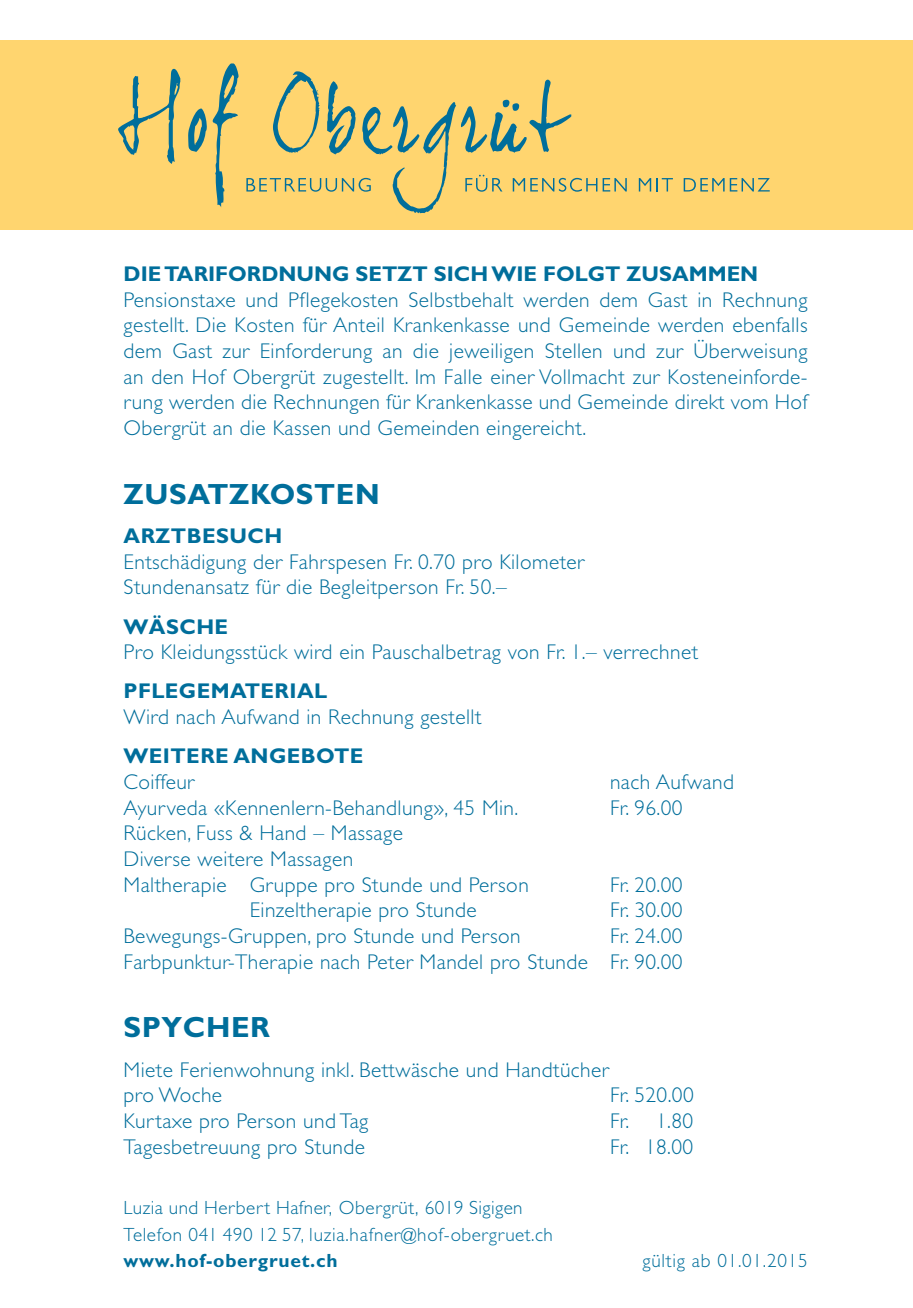
<style>
.page{position:relative;width:913px;height:1308px;background:#fff}
.page>*{position:absolute;margin:0;border:0;box-sizing:border-box;transform-origin:0 0}
.t1{font:700 29.25px "Gill Sans";letter-spacing:.02em;color:#006e9b}
.t2{font:300 21.38px/25.7px "Gill Sans";letter-spacing:.02em;color:#006e9b;text-align:justify}
.t3{font:700 21.38px "Gill Sans";letter-spacing:.02em;color:#006e9b}
.t4{font:700 21.38px "Gill Sans";color:#006e9b}
.t5{font:300 19.12px "Gill Sans";letter-spacing:.03em;color:#006e9b}
.t6{font:700 19.12px "Gill Sans";letter-spacing:.04em;color:#006e9b}
</style>
<div class="page">
<div style="left:0;top:40px;width:912px;height:190px;background:#ffd56f"></div>
<svg style="left:118px;top:69px;width:62px;height:95px"></svg>
<svg style="left:188px;top:63px;width:50px;height:145px"></svg>
<svg style="left:246px;top:71px;width:380px;height:142px"></svg>
<svg style="left:638px;top:178px;width:34px;height:13px"></svg>
<svg style="left:683px;top:178px;width:86px;height:13px"></svg>
<p class="t4" style="left:123px;top:261px;width:636px">DIE TARIFORDNUNG SETZT SICH WIE FOLGT ZUSAMMEN</p>
<p class="t2" style="left:123px;top:287px;width:685px">Pensionstaxe und Pflegekosten Selbstbehalt werden dem Gast in Rechnung gestellt. Die Kosten für Anteil Krankenkasse und Gemeinde werden ebenfalls dem Gast zur Einforderung an die jeweiligen Stellen und zur Überweisung an den Hof Obergrüt zugestellt. Im Falle einer Vollmacht zur Kosteneinforde&shy;rung werden die Rechnungen für Krankenkasse und Gemeinde direkt vom Hof Obergrüt an die Kassen und Gemeinden eingereicht.</p>
<p class="t1" style="left:123px;top:477px;width:257px">ZUSATZKOSTEN</p>
<p class="t3" style="left:123px;top:523px;width:160px">ARZTBESUCH</p>
<p class="t2" style="left:123px;top:549px;width:462px">Entschädigung der Fahrspesen Fr. 0.70 pro Kilometer</p>
<p class="t2" style="left:123px;top:574px;width:384px">Stundenansatz für die Begleitperson Fr. 50.–</p>
<p class="t3" style="left:123px;top:614px;width:106px">WÄSCHE</p>
<p class="t2" style="left:123px;top:639px;width:576px">Pro Kleidungsstück wird ein Pauschalbetrag von Fr. 1.– verrechnet</p>
<p class="t3" style="left:123px;top:678px;width:205px">PFLEGEMATERIAL</p>
<p class="t2" style="left:123px;top:704px;width:359px">Wird nach Aufwand in Rechnung gestellt</p>
<p class="t3" style="left:123px;top:743px;width:241px">WEITERE ANGEBOTE</p>
<p class="t2" style="left:123px;top:769px;width:72px">Coiffeur</p>
<p class="t2" style="left:609px;top:769px;width:125px">nach Aufwand</p>
<p class="t2" style="left:123px;top:794px;width:396px">Ayurveda «Kennenlern-Behandlung», 45 Min.</p>
<p class="t2" style="left:609px;top:794px;width:74px">Fr. 96.00</p>
<p class="t2" style="left:123px;top:820px;width:281px">Rücken, Fuss &amp; Hand – Massage</p>
<p class="t2" style="left:123px;top:846px;width:231px">Diverse weitere Massagen</p>
<p class="t2" style="left:123px;top:871px;width:406px">Maltherapie Gruppe pro Stunde und Person</p>
<p class="t2" style="left:609px;top:871px;width:74px">Fr. 20.00</p>
<p class="t2" style="left:249px;top:897px;width:228px">Einzeltherapie pro Stunde</p>
<p class="t2" style="left:609px;top:897px;width:74px">Fr. 30.00</p>
<p class="t2" style="left:123px;top:923px;width:398px">Bewegungs-Gruppen, pro Stunde und Person</p>
<p class="t2" style="left:609px;top:923px;width:74px">Fr. 24.00</p>
<p class="t2" style="left:123px;top:948px;width:560px">Farbpunktur-Therapie nach Peter Mandel pro Stunde Fr. 90.00</p>
<p class="t1" style="left:123px;top:1010px;width:148px">SPYCHER</p>
<p class="t2" style="left:123px;top:1056px;width:486px">Miete Ferienwohnung inkl. Bettwäsche und Handtücher</p>
<p class="t2" style="left:123px;top:1082px;width:100px">pro Woche</p>
<p class="t2" style="left:609px;top:1082px;width:85px">Fr. 520.00</p>
<p class="t2" style="left:123px;top:1108px;width:246px">Kurtaxe pro Person und Tag</p>
<p class="t2" style="left:609px;top:1108px;width:21px">Fr.</p>
<p class="t2" style="left:655px;top:1108px;width:39px">1.80</p>
<p class="t2" style="left:123px;top:1133px;width:243px">Tagesbetreuung pro Stunde</p>
<p class="t2" style="left:609px;top:1133px;width:85px">Fr. 18.00</p>
<p class="t5" style="left:123px;top:1196px;width:400px">Luzia und Herbert Hafner, Obergrüt, 6019 Sigigen</p>
<p class="t5" style="left:123px;top:1224px;width:430px">Telefon 041 490 12 57, luzia.hafner@hof-obergruet.ch</p>
<p class="t6" style="left:123px;top:1248px;width:215px">www.hof-obergruet.ch</p>
<p class="t5" style="left:642px;top:1249px;width:167px">gültig ab 01.01.2015</p>
</div>
